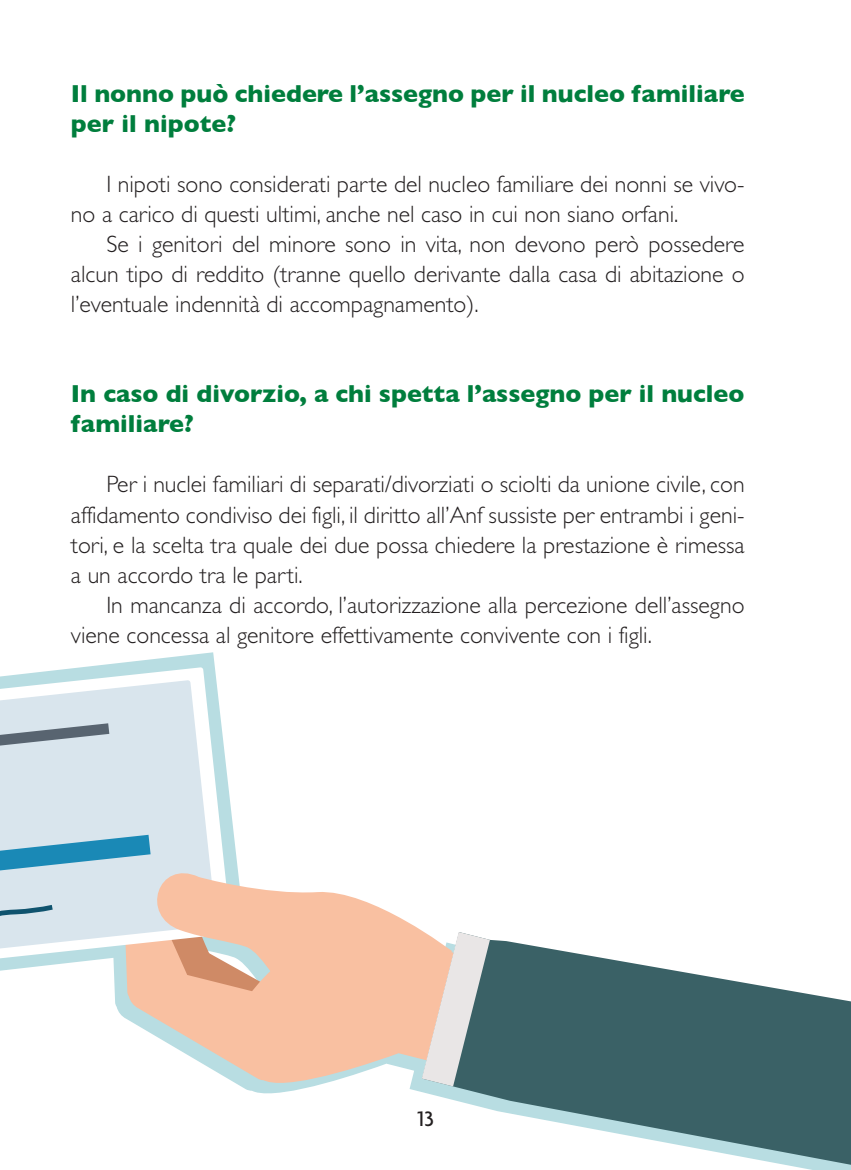
<style>
.page{position:relative;width:851px;height:1170px;background:#fff}
.page>*{position:absolute;margin:0;border:0;box-sizing:border-box;transform-origin:0 0}
.t1{font:700 25px/30px "Gill Sans";color:#007e3d}
.t2{font:300 23.75px/30px "Gill Sans";color:#231f20}
.t3{font:500 22.5px "Agenda";color:#231f20}
</style>
<div class="page">
<svg style="left:124px;top:846px;width:112px;height:192px"></svg>
<svg style="left:422px;top:939px;width:428px;height:230px;fill:#3a6166"></svg>
<svg style="left:158px;top:850px;width:332px;height:239px"></svg>
<svg style="left:0;top:667px;width:231px;height:327px"></svg>
<svg style="left:0;top:680px;width:216px;height:303px;fill:#d9e5ed"></svg>
<svg style="left:0;top:723px;width:109px;height:30px;background:#abb7c0"></svg>
<svg style="left:0;top:834px;width:150px;height:107px;background:#b1d1e0"></svg>
<svg style="left:139px;top:858px;width:313px;height:152px;fill:#f9c0a1"></svg>
<p class="t1" style="left:71px;top:78px;width:675px">Il nonno può chiedere l’assegno per il nucleo familiare per il nipote?</p>
<p class="t2" style="left:71px;top:170px;width:675px;text-indent:35px">I nipoti sono considerati parte del nucleo familiare dei nonni se vivo&shy;no a carico di questi ultimi, anche nel caso in cui non siano orfani.</p>
<p class="t2" style="left:71px;top:230px;width:675px;text-align:justify;text-indent:35px">Se i genitori del minore sono in vita, non devono però possedere alcun tipo di reddito (tranne quello derivante dalla casa di abitazione o l’eventuale indennità di accompagnamento).</p>
<p class="t1" style="left:71px;top:378px;width:675px">In caso di divorzio, a chi spetta l’assegno per il nucleo familiare?</p>
<p class="t2" style="left:71px;top:470px;width:675px;text-align:justify;text-indent:35px">Per i nuclei familiari di separati/divorziati o sciolti da unione civile, con affidamento condiviso dei figli, il diritto all’Anf sussiste per entrambi i geni&shy;tori, e la scelta tra quale dei due possa chiedere la prestazione è rimessa a un accordo tra le parti.</p>
<p class="t2" style="left:71px;top:589px;width:675px;text-indent:35px">In mancanza di accordo, l’autorizzazione alla percezione dell’assegno viene concessa al genitore effettivamente convivente con i figli.</p>
<p class="t3" style="left:417px;top:1104px;width:18px">13</p>
</div>
